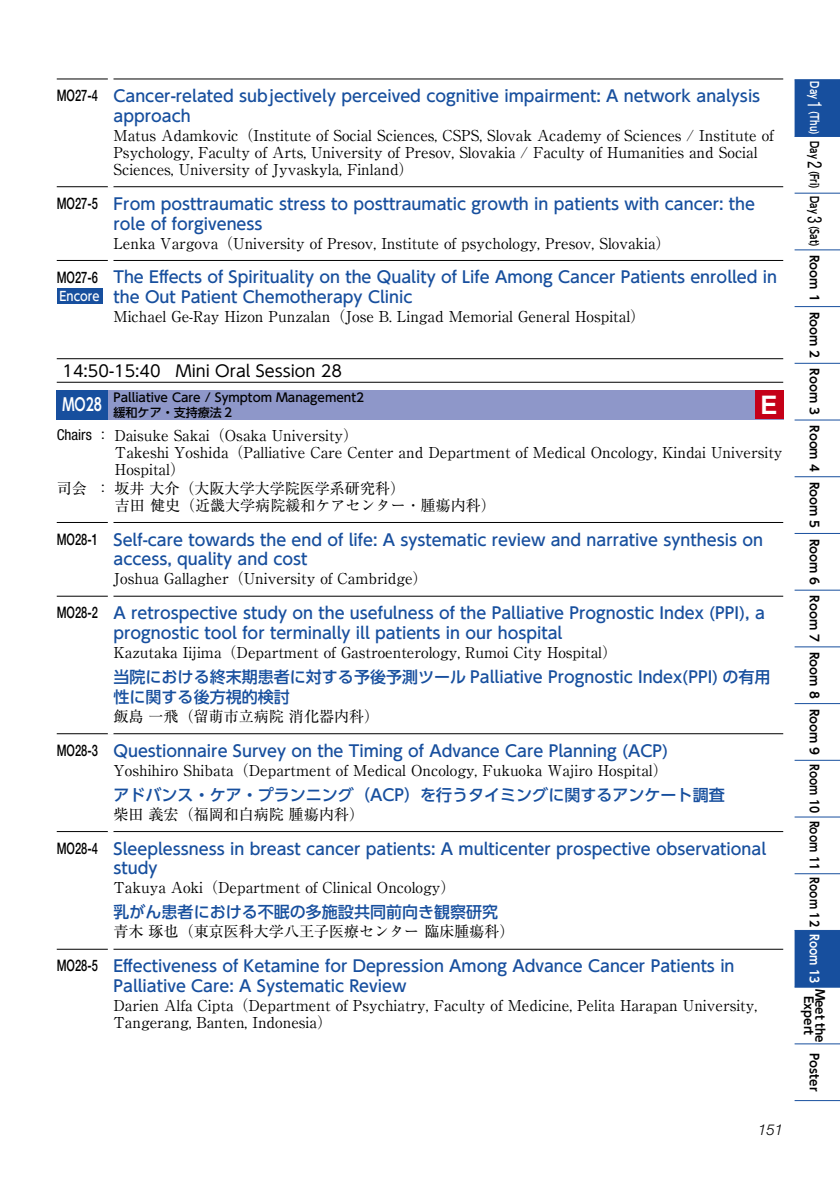
<style>
.page{position:relative;width:840px;height:1191px;background:#fff}
.page>*{position:absolute;margin:0;border:0;box-sizing:border-box;transform-origin:0 0}
.t1{font:700 25.6px "Arial";color:#fff}
.t2{font:700 17.2px "UD Shin Go Pr 6 N De";color:#fff;scale:.71 1}
.t3{font:500 16px/19.8px "UD Shin Go Pr 6 N";color:#174f9e}
.t4{font:16px "UD Shin Go Pr 6 N";color:#000}
.t5{font:15px/17px "Ryumin Pr 6 N";color:#000}
.t6{font:italic 300 15px "Helvetica Neue LT Std";color:#000}
.t7{font:500 12.8px "UD Shin Go Pr 6 N";color:#fff;scale:.9 1}
.t8{font:700 12px/11.4px "UD Shin Go Pr 6 N De";color:#000;text-align:center}
.t9{font:500 12px/14.2px "UD Shin Go Pr 6 N";color:#000}
.s1{font-family:"Helvetica Neue LT Std";font-size:15.8px;color:#000}
.s2{font-family:"Helvetica Neue LT Std";font-stretch:condensed}
.s3{font-size:11.4px;color:#fff}
.s4{font-family:"Helvetica Neue LT Std";font-weight:400;font-stretch:condensed;font-size:19.8px;color:#fff}
.s5{font-size:11.4px}
.s6{font-family:"Helvetica Neue LT Std";font-weight:400;font-stretch:condensed;font-size:19.8px}
.s7{color:#fff}
</style>
<div class="page">
<svg style="left:794px;top:80px;width:45px;height:906px"></svg>
<hr style="left:794px;top:79px;width:45px;height:1px;background:#174f9e">
<hr style="left:794px;top:136px;width:45px;height:1px;background:#174f9e">
<hr style="left:794px;top:193px;width:45px;height:1px;background:#174f9e">
<hr style="left:794px;top:249px;width:45px;height:1px;background:#174f9e">
<hr style="left:794px;top:306px;width:45px;height:1px;background:#174f9e">
<hr style="left:794px;top:363px;width:45px;height:1px;background:#174f9e">
<hr style="left:794px;top:420px;width:45px;height:1px;background:#174f9e">
<hr style="left:794px;top:476px;width:45px;height:1px;background:#174f9e">
<hr style="left:794px;top:533px;width:45px;height:1px;background:#174f9e">
<hr style="left:794px;top:590px;width:45px;height:1px;background:#174f9e">
<hr style="left:794px;top:646px;width:45px;height:1px;background:#174f9e">
<hr style="left:794px;top:703px;width:45px;height:1px;background:#174f9e">
<hr style="left:794px;top:760px;width:45px;height:1px;background:#174f9e">
<hr style="left:794px;top:816px;width:45px;height:1px;background:#174f9e">
<hr style="left:794px;top:873px;width:45px;height:1px;background:#174f9e">
<hr style="left:794px;top:930px;width:45px;height:1px;background:#174f9e">
<hr style="left:794px;top:986px;width:45px;height:1px;background:#174f9e">
<hr style="left:794px;top:1043px;width:45px;height:1px;background:#174f9e">
<hr style="left:794px;top:1100px;width:45px;height:1px;background:#174f9e">
<hr style="left:57px;top:79px;width:725px;height:1px;background:#000">
<hr style="left:57px;top:186px;width:725px;height:1px;background:#000">
<hr style="left:57px;top:260px;width:725px;height:1px;background:#000">
<hr style="left:57px;top:358px;width:725px;height:1px;background:#000">
<hr style="left:57px;top:382px;width:725px;height:1px;background:#000">
<hr style="left:57px;top:522px;width:725px;height:1px;background:#000">
<hr style="left:57px;top:596px;width:725px;height:1px;background:#000">
<hr style="left:57px;top:733px;width:725px;height:1px;background:#000">
<hr style="left:57px;top:831px;width:725px;height:1px;background:#000">
<hr style="left:57px;top:948px;width:725px;height:1px;background:#000">
<div style="left:57px;top:390px;width:51px;height:29px;background:#174f9e"></div>
<div style="left:108px;top:390px;width:674px;height:29px;background:#8e97c9"></div>
<div style="left:57px;top:288px;width:45px;height:16px;background:#174f9e"></div>
<div style="left:754px;top:391px;width:28px;height:28px;background:#c50018"></div>
<p class="t3" style="left:113px;top:86px;width:648px;text-indent:-57px"><span class="s1">MO27-4</span> Cancer-related subjectively perceived cognitive impairment: A network analysis approach</p>
<p class="t5" style="left:113px;top:126px;width:661px">Matus Adamkovic（Institute of Social Sciences, CSPS, Slovak Academy of Sciences / Institute of<br>Psychology, Faculty of Arts, University of Presov, Slovakia / Faculty of Humanities and Social<br>Sciences, University of Jyvaskyla, Finland）</p>
<p class="t3" style="left:113px;top:193px;width:642px;text-indent:-57px"><span class="s1">MO27-5</span> From posttraumatic stress to posttraumatic growth in patients with cancer: the role of forgiveness</p>
<p class="t5" style="left:113px;top:234px;width:558px">Lenka Vargova（University of Presov, Institute of psychology, Presov, Slovakia）</p>
<p class="t3" style="left:113px;top:267px;width:664px;text-indent:-57px"><span class="s1">MO27-6</span> The Effects of Spirituality on the Quality of Life Among Cancer Patients enrolled in the Out Patient Chemotherapy Clinic</p>
<p class="t5" style="left:113px;top:307px;width:533px">Michael Ge-Ray Hizon Punzalan（Jose B. Lingad Memorial General Hospital）</p>
<p class="t4" style="left:62px;top:358px;width:281px">14:50-15:40 Mini Oral Session 28</p>
<p class="t2" style="left:62px;top:391px;width:57px">MO28</p>
<p class="t9" style="left:113px;top:390px;width:252px">Palliative Care / Symptom Management2緩和ケア・支持療法２</p>
<p class="t5" style="left:115px;top:426px;width:668px;text-indent:-58px"><span class="s2">Chairs</span> ： Daisuke Sakai（Osaka University）<br>Takeshi Yoshida（Palliative Care Center and Department of Medical Oncology, Kindai University<br>Hospital）</p>
<p class="t5" style="left:115px;top:478px;width:382px;text-indent:-58px">司会 ：坂井大介（大阪大学大学院医学系研究科）<br>吉田健史（近畿大学病院緩和ケアセンター・腫瘍内科）</p>
<p class="t3" style="left:113px;top:529px;width:650px;text-indent:-57px"><span class="s1">MO28-1</span> Self-care towards the end of life: A systematic review and narrative synthesis on access, quality and cost</p>
<p class="t5" style="left:113px;top:569px;width:315px">Joshua Gallagher（University of Cambridge）</p>
<p class="t3" style="left:113px;top:603px;width:652px;text-indent:-57px"><span class="s1">MO28-2</span> A retrospective study on the usefulness of the Palliative Prognostic Index (PPI), a prognostic tool for terminally ill patients in our hospital</p>
<p class="t5" style="left:113px;top:643px;width:505px">Kazutaka Iijima（Department of Gastroenterology, Rumoi City Hospital）</p>
<p class="t3" style="left:113px;top:666px;width:658px">当院における終末期患者に対する予後予測ツール Palliative Prognostic Index(PPI) の有用性に関する後方視的検討</p>
<p class="t5" style="left:113px;top:707px;width:267px">飯島一飛（留萌市立病院消化器内科）</p>
<p class="t3" style="left:57px;top:740px;width:612px"><span class="s1">MO28-3</span> Questionnaire Survey on the Timing of Advance Care Planning (ACP)</p>
<p class="t5" style="left:113px;top:761px;width:555px">Yoshihiro Shibata（Department of Medical Oncology, Fukuoka Wajiro Hospital）</p>
<p class="t3" style="left:113px;top:784px;width:612px">アドバンス・ケア・プランニング（ACP）を行うタイミングに関するアンケート調査</p>
<p class="t5" style="left:113px;top:804px;width:252px">柴田義宏（福岡和白病院腫瘍内科）</p>
<p class="t3" style="left:113px;top:838px;width:653px;text-indent:-57px"><span class="s1">MO28-4</span> Sleeplessness in breast cancer patients: A multicenter prospective observational study</p>
<p class="t5" style="left:113px;top:878px;width:343px">Takuya Aoki（Department of Clinical Oncology）</p>
<p class="t3" style="left:113px;top:902px;width:386px">乳がん患者における不眠の多施設共同前向き観察研究</p>
<p class="t5" style="left:113px;top:922px;width:402px">青木琢也（東京医科大学八王子医療センター臨床腫瘍科）</p>
<p class="t3" style="left:113px;top:955px;width:622px;text-indent:-57px"><span class="s1">MO28-5</span> Effectiveness of Ketamine for Depression Among Advance Cancer Patients in<br>Palliative Care: A Systematic Review</p>
<p class="t5" style="left:113px;top:996px;width:645px">Darien Alfa Cipta（Department of Psychiatry, Faculty of Medicine, Pelita Harapan University,<br>Tangerang, Banten, Indonesia）</p>
<p class="t7" style="left:60px;top:286px;width:46px">Encore</p>
<h1 class="t1" style="left:760px;top:388px;width:19px">E</h1>
<p class="t6" style="left:757px;top:1120px;width:27px">151</p>
<p class="t8" style="left:820px;top:81px;width:903px;rotate:90deg"><span class="s3">Day</span> <span class="s4">1</span> <span class="s3">(Thu)</span> <span class="s5">Day</span> <span class="s6">2</span> <span class="s5">(Fri) Day</span> <span class="s6">3</span> <span class="s5">(Sat)</span> Room 1 Room 2 Room 3 Room 4 Room 5 Room 6 Room 7 Room 8 Room 9 Room 10 Room 11 Room 12 <span class="s7">Room 13</span></p>
<p class="t8" style="left:825px;top:988px;width:55px;rotate:90deg">Meet the<br>Expert</p>
<p class="t8" style="left:820px;top:1053px;width:40px;rotate:90deg">Poster</p>
</div>
